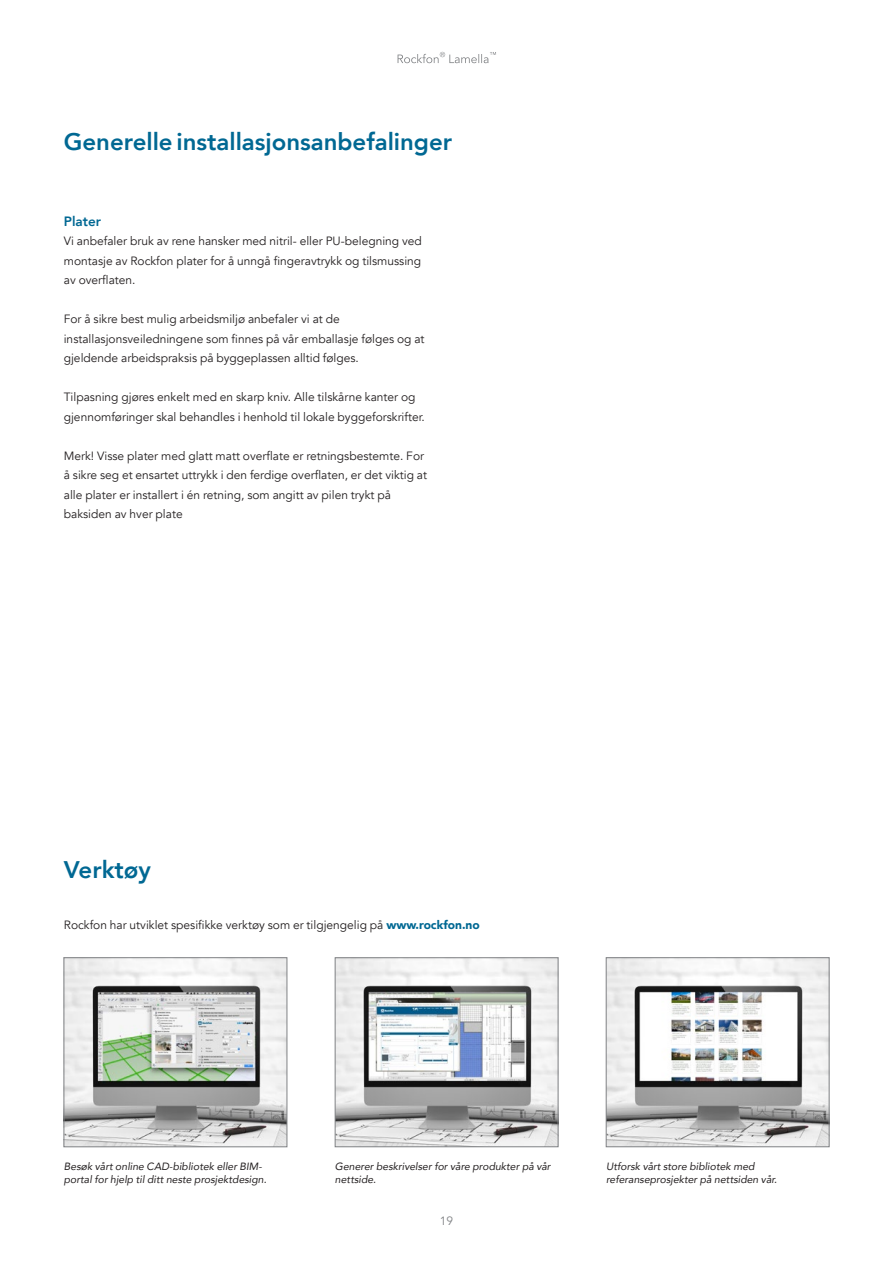
<style>
.page{position:relative;width:893px;height:1263px;background:#fff}
.page>*{position:absolute;margin:0;border:0;box-sizing:border-box;transform-origin:0 0}
.t1{font:800 24px "Avenir";color:#006893}
.t2{font:800 13.5px "Avenir";color:#006893}
.t3{font:12px/19.5px "Avenir";color:#231f20}
.t4{font:12px "Avenir";color:#808285}
.t5{font:italic 10.5px/12.6px "Avenir";color:#231f20}
.s1{font-weight:900;color:#006893}
</style>
<div class="page">
<svg style="left:398px;top:52px;width:98px;height:11px"></svg>
<img style="left:66px;top:959px;width:219px;height:186px">
<div style="left:64px;top:957px;width:223px;height:190px;border:1px solid #808285"></div>
<img style="left:608px;top:959px;width:219px;height:186px">
<div style="left:606px;top:957px;width:223px;height:190px;border:1px solid #808285"></div>
<img style="left:337px;top:959px;width:219px;height:186px">
<div style="left:335px;top:957px;width:223px;height:190px;border:1px solid #808285"></div>
<h1 class="t1" style="left:64px;top:123px;width:390px">Generelle installasjonsanbefalinger</h1>
<p class="t2" style="left:64px;top:211px;width:39px">Plater</p>
<p class="t3" style="left:64px;top:232px;width:360px;text-align:justify">Vi anbefaler bruk av rene hansker med nitril- eller PU-belegning ved montasje av Rockfon plater for å unngå fingeravtrykk og tilsmussing av overflaten.</p>
<p class="t3" style="left:64px;top:310px;width:362px">For å sikre best mulig arbeidsmiljø anbefaler vi at de installasjonsveiledningene som finnes på vår emballasje følges og at gjeldende arbeidspraksis på byggeplassen alltid følges.</p>
<p class="t3" style="left:64px;top:388px;width:363px">Tilpasning gjøres enkelt med en skarp kniv. Alle tilskårne kanter og gjennomføringer skal behandles i henhold til lokale byggeforskrifter.</p>
<p class="t3" style="left:64px;top:446px;width:365px">Merk! Visse plater med glatt matt overflate er retningsbestemte. For å sikre seg et ensartet uttrykk i den ferdige overflaten, er det viktig at alle plater er installert i én retning, som angitt av pilen trykt på baksiden av hver plate</p>
<h1 class="t1" style="left:64px;top:851px;width:89px">Verktøy</h1>
<p class="t3" style="left:64px;top:915px;width:417px">Rockfon har utviklet spesifikke verktøy som er tilgjengelig på <span class="s1">www.rockfon.no</span></p>
<p class="t5" style="left:64px;top:1160px;width:204px">Besøk vårt online CAD-bibliotek eller BIM&shy;portal for hjelp til ditt neste prosjektdesign.</p>
<p class="t5" style="left:606px;top:1160px;width:173px">Utforsk vårt store bibliotek med referanseprosjekter på nettsiden vår.</p>
<p class="t5" style="left:335px;top:1160px;width:217px">Generer beskrivelser for våre produkter på vår nettside.</p>
<p class="t4" style="left:440px;top:1213px;width:15px">19</p>
</div>
